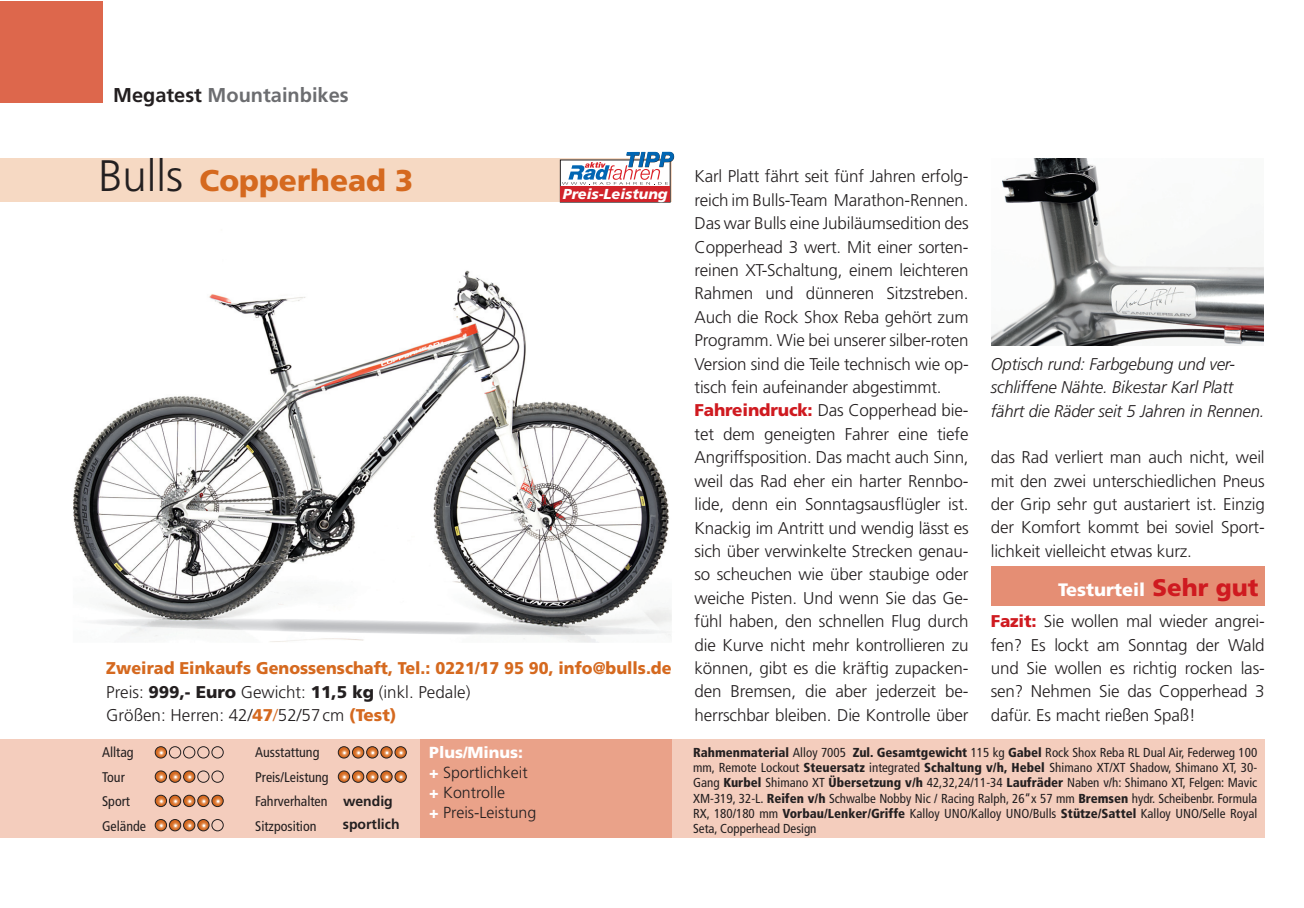
<style>
.page{position:relative;width:1304px;height:908px;background:#fff}
.page>*{position:absolute;margin:0;border:0;box-sizing:border-box;transform-origin:0 0}
.t1{font:900 30px "Frutiger";color:#d5691f}
.t2{font:700 20px "Frutiger";color:#6c6d70}
.t3{font:900 18px "Frutiger";color:#fff}
.t4{font:300 17px/23.4px "Frutiger";letter-spacing:-.01em;color:#231f20;text-align:justify}
.t5{font:900 17px/23.4px "Frutiger";color:#d5691f;scale:.95 1}
.t6{font:italic 300 17px/23.4px "Frutiger";letter-spacing:-.01em;color:#231f20}
.t7{font:300 16px/20px "Frutiger";color:#231f20}
.t8{font:italic 900 14.4px "Frutiger";color:#fff}
.t9{font:condensed 14px/24.8px "Frutiger";color:#231f20}
.t10{font:700 14px/23px "Frutiger";color:#231f20}
.t11{font:condensed 13px/15px "Frutiger";color:#231f20;text-align:justify}
.s1{color:#231f20}
.s2{font-weight:300;font-size:44px;color:#231f20}
.s3{font-weight:300;color:#231f20}
.s4{font-weight:300}
.s5{font-weight:900;color:#fff}
.s6{font-weight:900;color:#cf1a20}
.s7{font-size:24px;color:#cf1a20}
.s8{font-weight:900}
</style>
<div class="page">
<div style="left:0;top:1px;width:102px;height:101px;background:#dd674c"></div>
<img style="left:73px;top:270px;width:599px;height:372px">
<div style="left:0;top:739px;width:1264px;height:98px;background:#f4cdbd"></div>
<div style="left:0;top:158px;width:672px;height:43px;background:#f6d9c3"></div>
<div style="left:420px;top:739px;width:252px;height:98px;background:#eaa289"></div>
<img style="left:991px;top:159px;width:273px;height:186px">
<svg style="left:155px;top:746px;width:12px;height:11px"></svg>
<div style="left:155px;top:746px;width:12px;height:12px;border:1px solid #231f20;border-radius:50%"></div>
<div style="left:169px;top:746px;width:12px;height:12px;border:1px solid #231f20;border-radius:50%"></div>
<div style="left:183px;top:746px;width:12px;height:12px;border:1px solid #231f20;border-radius:50%"></div>
<div style="left:197px;top:746px;width:12px;height:12px;border:1px solid #231f20;border-radius:50%"></div>
<div style="left:212px;top:746px;width:11px;height:12px;border:1px solid #231f20;border-radius:50%"></div>
<svg style="left:155px;top:770px;width:40px;height:12px"></svg>
<div style="left:183px;top:770px;width:12px;height:12px;border:1px solid #231f20;border-radius:50%"></div>
<div style="left:197px;top:770px;width:12px;height:12px;border:1px solid #231f20;border-radius:50%"></div>
<div style="left:212px;top:770px;width:11px;height:12px;border:1px solid #231f20;border-radius:50%"></div>
<svg style="left:155px;top:794px;width:68px;height:12px"></svg>
<div style="left:212px;top:794px;width:11px;height:12px;border:1px solid #231f20;border-radius:50%"></div>
<div style="left:155px;top:818px;width:12px;height:12px;border:1px solid #231f20;border-radius:50%"></div>
<div style="left:169px;top:818px;width:12px;height:12px;border:1px solid #231f20;border-radius:50%"></div>
<div style="left:183px;top:818px;width:12px;height:12px;border:1px solid #231f20;border-radius:50%"></div>
<svg style="left:155px;top:819px;width:54px;height:11px"></svg>
<div style="left:197px;top:818px;width:12px;height:12px;border:1px solid #231f20;border-radius:50%"></div>
<div style="left:212px;top:818px;width:11px;height:12px;border:1px solid #231f20;border-radius:50%"></div>
<div style="left:338px;top:746px;width:12px;height:12px;border:1px solid #231f20;border-radius:50%"></div>
<div style="left:352px;top:746px;width:12px;height:12px;border:1px solid #231f20;border-radius:50%"></div>
<div style="left:366px;top:746px;width:12px;height:12px;border:1px solid #231f20;border-radius:50%"></div>
<div style="left:381px;top:746px;width:11px;height:12px;border:1px solid #231f20;border-radius:50%"></div>
<svg style="left:338px;top:746px;width:68px;height:11px"></svg>
<div style="left:395px;top:746px;width:12px;height:12px;border:1px solid #231f20;border-radius:50%"></div>
<svg style="left:338px;top:770px;width:68px;height:12px"></svg>
<div style="left:395px;top:770px;width:12px;height:12px;border:1px solid #231f20;border-radius:50%"></div>
<div style="left:991px;top:566px;width:273px;height:39px;background:#e58e74"></div>
<img style="left:77px;top:618px;width:595px;height:16px">
<svg style="left:562px;top:152px;width:112px;height:47px"></svg>
<div style="left:561px;top:186px;width:109px;height:15px;background:#d1232a"></div>
<p class="t2" style="left:113px;top:83px;width:237px"><span class="s1">Megatest</span> Mountainbikes</p>
<h1 class="t1" style="left:98px;top:163px;width:316px"><span class="s2">Bulls</span> Copperhead 3</h1>
<p class="t8" style="left:563px;top:185px;width:106px">Preis-Leistung</p>
<p class="t5" style="left:106px;top:656px;width:597px">Zweirad Einkaufs Genossenschaft, Tel.: 0221/17 95 90, info@bulls.de<br><span class="s3">Preis:</span> <span class="s1">999,- Euro</span> <span class="s3">Gewicht:</span> <span class="s1">11,5 kg</span> <span class="s3">(inkl. Pedale)<br>Größen: Herren: 42/</span>47<span class="s4">/</span><span class="s3">52/57 cm</span> (Test)</p>
<p class="t9" style="left:255px;top:739px;width:75px">Ausstattung<br>Preis/Leistung<br>Fahrverhalten<br>Sitzposition</p>
<p class="t7" style="left:429px;top:742px;width:109px"><span class="s5">Plus/Minus: +</span> Sportlichkeit <span class="s5">+</span> Kontrolle<br><span class="s5">+</span> Preis-Leistung</p>
<p class="t9" style="left:102px;top:739px;width:46px">Alltag<br>Tour<br>Sport<br>Gelände</p>
<p class="t10" style="left:343px;top:789px;width:58px">wendig sportlich</p>
<p class="t4" style="left:694px;top:165px;width:276px;text-align:left">Karl Platt fährt seit fünf Jahren erfolg&shy;reich im Bulls-Team Marathon-Rennen.<br>Das war Bulls eine Jubiläumsedition des Copperhead 3 wert. Mit einer sorten&shy;reinen XT-Schaltung, einem leichteren Rahmen und dünneren Sitzstreben.<br>Auch die Rock Shox Reba gehört zum Programm. Wie bei unserer silber-roten Version sind die Teile technisch wie op&shy;tisch fein aufeinander abgestimmt.<br><span class="s6">Fahreindruck:</span> Das Copperhead bie&shy;tet dem geneigten Fahrer eine tiefe Angriffsposition. Das macht auch Sinn, weil das Rad eher ein harter Rennbo&shy;lide, denn ein Sonntagsausflügler ist.<br>Knackig im Antritt und wendig lässt es sich über verwinkelte Strecken genau&shy;so scheuchen wie über staubige oder weiche Pisten. Und wenn Sie das Ge&shy;fühl haben, den schnellen Flug durch die Kurve nicht mehr kontrollieren zu können, gibt es die kräftig zupacken&shy;den Bremsen, die aber jederzeit be&shy;herrschbar bleiben. Die Kontrolle über</p>
<p class="t6" style="left:991px;top:352px;width:275px">Optisch rund: Farbgebung und ver&shy;schliffene Nähte. Bikestar Karl Platt fährt die Räder seit 5 Jahren in Rennen.</p>
<p class="t4" style="left:991px;top:445px;width:276px">das Rad verliert man auch nicht, weil mit den zwei unterschiedlichen Pneus der Grip sehr gut austariert ist. Einzig der Komfort kommt bei soviel Sport&shy;lichkeit vielleicht etwas kurz.</p>
<p class="t3" style="left:1058px;top:578px;width:202px">Testurteil <span class="s7">Sehr gut</span></p>
<p class="t4" style="left:991px;top:609px;width:276px"><span class="s6">Fazit:</span> Sie wollen mal wieder angrei&shy;fen? Es lockt am Sonntag der Wald und Sie wollen es richtig rocken las&shy;sen? Nehmen Sie das Copperhead 3 dafür. Es macht rießen Spaß!</p>
<p class="t11" style="left:693px;top:745px;width:566px"><span class="s8">Rahmenmaterial</span> Alloy 7005 <span class="s8">Zul. Gesamtgewicht</span> 115 kg <span class="s8">Gabel</span> Rock Shox Reba RL Dual Air, Federweg 100 mm, Remote Lockout <span class="s8">Steuersatz</span> integrated <span class="s8">Schaltung v/h, Hebel</span> Shimano XT/XT Shadow, Shimano XT, 30- Gang <span class="s8">Kurbel</span> Shimano XT <span class="s8">Übersetzung v/h</span> 42,32,24/11-34 <span class="s8">Laufräder</span> Naben v/h: Shimano XT, Felgen: Mavic XM-319, 32-L. <span class="s8">Reifen v/h</span> Schwalbe Nobby Nic / Racing Ralph, 26“x 57 mm <span class="s8">Bremsen</span> hydr. Scheibenbr. Formula RX, 180/180 mm <span class="s8">Vorbau/Lenker/Griffe</span> Kalloy UNO/Kalloy UNO/Bulls <span class="s8">Stütze/Sattel</span> Kalloy UNO/Selle Royal Seta, Copperhead Design</p>
</div>
